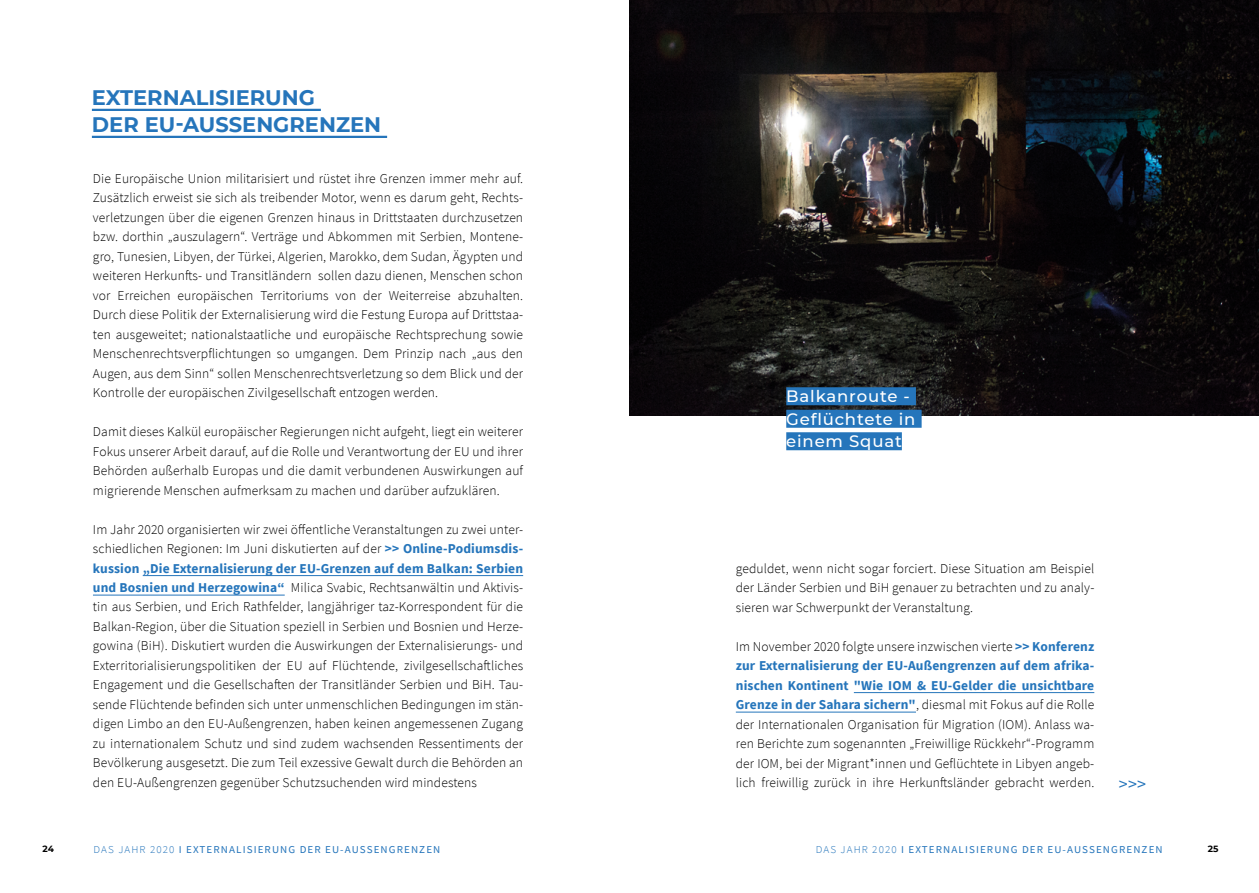
<style>
.page{position:relative;width:1259px;height:893px;background:#fff}
.page>*{position:absolute;margin:0;border:0;box-sizing:border-box;transform-origin:0 0}
.t1{font:700 21px/27px "Montserrat";color:#2575bb}
.t2{font:18px "Source Sans Pro";color:#2575bb}
.t3{font:500 16.5px/22.5px "Montserrat";letter-spacing:.05em;color:#fff}
.t4{font:300 13.5px/19.5px "Source Sans Pro";letter-spacing:.01em;color:#000;text-align:justify}
.t5{font:10.5px "Source Sans Pro";letter-spacing:.1em;color:#2575bb;scale:1.05 1}
.t6{font:700 9px "Montserrat";color:#000}
.s1{font-weight:700;color:#2575bb}
.s2{font-weight:300}
</style>
<div class="page">
<hr style="left:143px;top:575px;width:380px;height:1px;background:#2575bb">
<hr style="left:93px;top:595px;width:192px;height:1px;background:#2575bb">
<hr style="left:854px;top:692px;width:240px;height:1px;background:#2575bb">
<hr style="left:736px;top:712px;width:180px;height:1px;background:#2575bb">
<hr style="left:92px;top:109px;width:229px;height:2px;background:#2575bb">
<hr style="left:92px;top:136px;width:295px;height:2px;background:#2575bb">
<img style="left:629px;top:0;width:630px;height:415px">
<div style="left:786px;top:387px;width:130px;height:18px;background:#2575bb"></div>
<div style="left:786px;top:410px;width:135px;height:18px;background:#2575bb"></div>
<div style="left:786px;top:432px;width:116px;height:18px;background:#2575bb"></div>
<h1 class="t1" style="left:92px;top:83px;width:291px">EXTERNALISIERUNG<br>DER EU-AUSSENGRENZEN</h1>
<p class="t4" style="left:93px;top:168px;width:432px">Die Europäische Union militarisiert und rüstet ihre Grenzen immer mehr auf.<br>Zusätzlich erweist sie sich als treibender Motor, wenn es darum geht, Rechts&shy;verletzungen über die eigenen Grenzen hinaus in Drittstaaten durchzusetzen bzw. dorthin „auszulagern“. Verträge und Abkommen mit Serbien, Montene&shy;gro, Tunesien, Libyen, der Türkei, Algerien, Marokko, dem Sudan, Ägypten und weiteren Herkunfts- und Transitländern sollen dazu dienen, Menschen schon vor Erreichen europäischen Territoriums von der Weiterreise abzuhalten.<br>Durch diese Politik der Externalisierung wird die Festung Europa auf Drittstaa&shy;ten ausgeweitet; nationalstaatliche und europäische Rechtsprechung sowie Menschenrechtsverpflichtungen so umgangen. Dem Prinzip nach „aus den Augen, aus dem Sinn“ sollen Menschenrechtsverletzung so dem Blick und der Kontrolle der europäischen Zivilgesellschaft entzogen werden.</p>
<p class="t4" style="left:93px;top:422px;width:432px">Damit dieses Kalkül europäischer Regierungen nicht aufgeht, liegt ein weiterer Fokus unserer Arbeit darauf, auf die Rolle und Verantwortung der EU und ihrer Behörden außerhalb Europas und die damit verbundenen Auswirkungen auf migrierende Menschen aufmerksam zu machen und darüber aufzuklären.</p>
<p class="t4" style="left:93px;top:519px;width:432px">Im Jahr 2020 organisierten wir zwei öffentliche Veranstaltungen zu zwei unter&shy;schiedlichen Regionen: Im Juni diskutierten auf der <span class="s1">&gt;&gt; Online-Podiumsdis&shy;kussion „Die Externalisierung der EU-Grenzen auf dem Balkan: Serbien und Bosnien und Herzegowina“</span> Milica Svabic, Rechtsanwältin und Aktivis&shy;tin aus Serbien, und Erich Rathfelder, langjähriger taz-Korrespondent für die Balkan-Region, über die Situation speziell in Serbien und Bosnien und Herze&shy;gowina (BiH). Diskutiert wurden die Auswirkungen der Externalisierungs- und Exterritorialisierungspolitiken der EU auf Flüchtende, zivilgesellschaftliches Engagement und die Gesellschaften der Transitländer Serbien und BiH. Tau&shy;sende Flüchtende befinden sich unter unmenschlichen Bedingungen im stän&shy;digen Limbo an den EU-Außengrenzen, haben keinen angemessenen Zugang zu internationalem Schutz und sind zudem wachsenden Ressentiments der Bevölkerung ausgesetzt. Die zum Teil exzessive Gewalt durch die Behörden an den EU-Außengrenzen gegenüber Schutzsuchenden wird mindestens</p>
<p class="t3" style="left:786px;top:384px;width:131px">Balkanroute -<br>Geflüchtete in einem Squat</p>
<p class="t4" style="left:736px;top:558px;width:360px">geduldet, wenn nicht sogar forciert. Diese Situation am Beispiel der Länder Serbien und BiH genauer zu betrachten und zu analy&shy;sieren war Schwerpunkt der Veranstaltung.</p>
<p class="t4" style="left:736px;top:636px;width:360px">Im November 2020 folgte unsere inzwischen vierte <span class="s1">&gt;&gt; Konferenz zur Externalisierung der EU-Außengrenzen auf dem afrika&shy;nischen Kontinent "Wie IOM &amp; EU-Gelder die unsichtbare Grenze in der Sahara sichern"</span>, diesmal mit Fokus auf die Rolle der Internationalen Organisation für Migration (IOM). Anlass wa&shy;ren Berichte zum sogenannten „Freiwillige Rückkehr“-Programm der IOM, bei der Migrant*innen und Geflüchtete in Libyen angeb&shy;lich freiwillig zurück in ihre Herkunftsländer gebracht werden.</p>
<h2 class="t2" style="left:1119px;top:773px;width:29px">&gt;&gt;&gt;</h2>
<p class="t6" style="left:43px;top:842px;width:13px">24</p>
<p class="t6" style="left:1208px;top:842px;width:12px">25</p>
<p class="t5" style="left:94px;top:843px;width:332px"><span class="s2">DAS JAHR 2020</span> I EXTERNALISIERUNG DER EU-AUSSENGRENZEN</p>
<p class="t5" style="left:816px;top:843px;width:332px"><span class="s2">DAS JAHR 2020</span> I EXTERNALISIERUNG DER EU-AUSSENGRENZEN</p>
</div>
